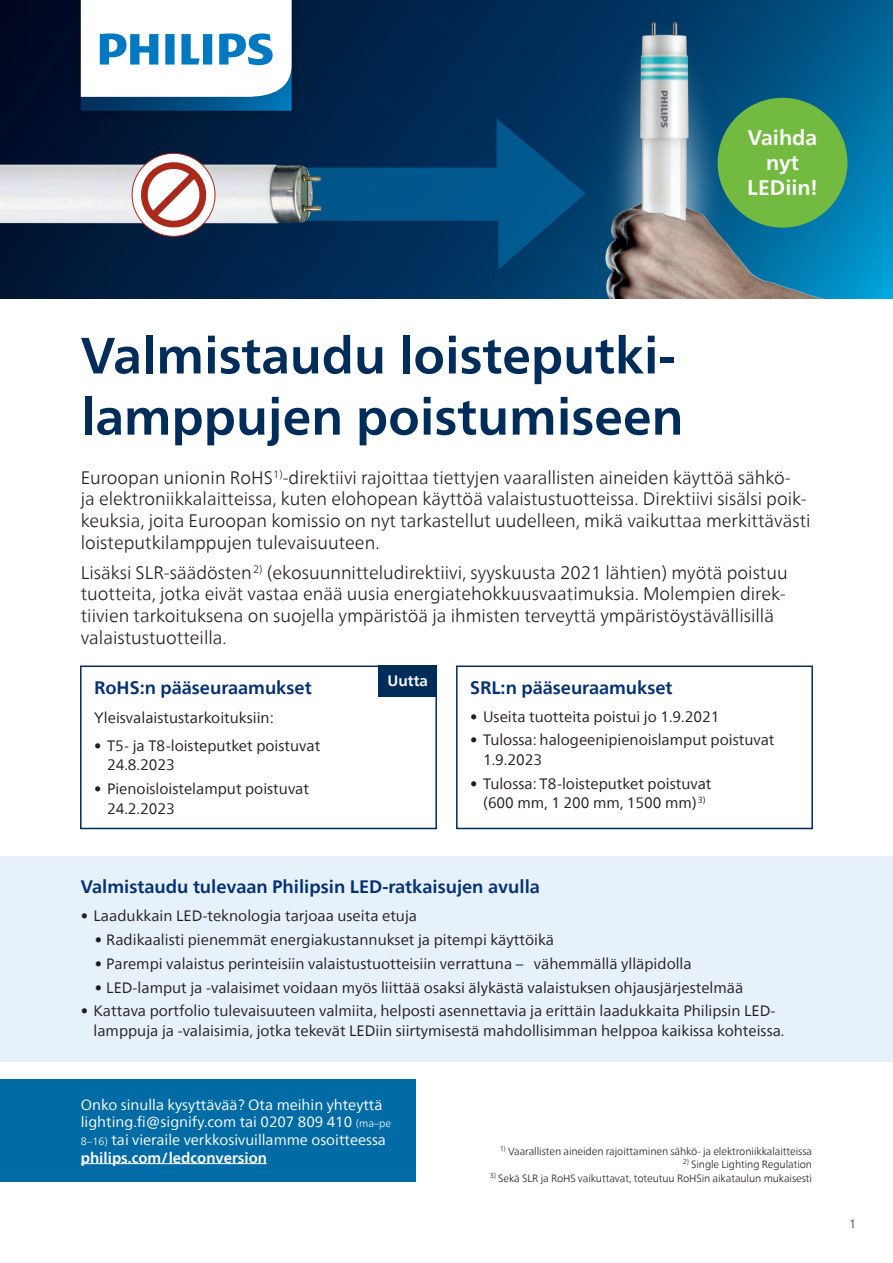
<style>
.page{position:relative;width:893px;height:1263px;background:#fff}
.page>*{position:absolute;margin:0;border:0;box-sizing:border-box;transform-origin:0 0}
.t1{font:700 51px/61.2px "Neue Frutiger World";color:#002c59}
.t2{font:700 21px/25.2px "Neue Frutiger World";color:#fff;text-align:center}
.t3{font:300 18px/21.6px "Neue Frutiger World";color:#231f20}
.platte_tekst{font:700 18px "Neue Frutiger World";color:#043174}
.platte_tekst-2{font:15px/19.5px "Neue Frutiger World";color:#231f20}
.platte_tekst-3{font:700 15px "Neue Frutiger World";color:#fff}
.platte_tekst-4{font:14.7px/17.7px "Neue Frutiger World";color:#fff}
.t4{font:12px "Neue Frutiger World";color:#52575f}
.platte_tekst-5{font:300 10.5px "Neue Frutiger World";letter-spacing:-.01em;color:#231f20}
.s1{font-weight:300;font-size:10.5px}
.s2{font-weight:700}
</style>
<div class="page">
<svg style="left:0;top:0;width:539px;height:298px;background:#001f43"></svg>
<svg style="left:182px;top:118px;width:357px;height:151px;background:#003764"></svg>
<img style="left:0;top:165px;width:321px;height:58px">
<img style="left:539px;top:0;width:354px;height:298px">
<div style="left:0;top:856px;width:892px;height:206px;background:#e7f1fa"></div>
<div style="left:80px;top:665px;width:357px;height:164px;border:2px solid #002c59"></div>
<div style="left:456px;top:665px;width:357px;height:164px;border:2px solid #002c59"></div>
<div style="left:718px;top:98px;width:129px;height:130px;background:#72ba40;border-radius:50%"></div>
<div style="left:132px;top:153px;width:83px;height:83px;background:#fff;border-radius:50%"></div>
<div style="left:378px;top:665px;width:59px;height:32px;background:#002c59"></div>
<svg style="left:132px;top:153px;width:83px;height:74px"></svg>
<div style="left:0;top:1080px;width:415px;height:102px;background:#006ba4"></div>
<hr style="left:81px;top:1163px;width:186px;height:1px;background:#fff">
<div style="left:72px;top:0;width:229px;height:120px;background:#231f20;opacity:.35"></div>
<div style="left:79px;top:0;width:213px;height:113px;background:#231f20;opacity:.35"></div>
<svg style="left:81px;top:0;width:211px;height:111px"></svg>
<p class="t2" style="left:747px;top:125px;width:72px">Vaihda nyt<br>LEDiin!</p>
<p class="t1" style="left:81px;top:324px;width:604px">Valmistaudu loisteputki&shy;lamppujen poistumiseen</p>
<p class="t3" style="left:81px;top:467px;width:731px">Euroopan unionin RoHS<sup>1)</sup>-direktiivi rajoittaa tiettyjen vaarallisten aineiden käyttöä sähkö-<br>ja elektroniikkalaitteissa, kuten elohopean käyttöä valaistustuotteissa. Direktiivi sisälsi poik&shy;keuksia, joita Euroopan komissio on nyt tarkastellut uudelleen, mikä vaikuttaa merkittävästi loisteputkilamppujen tulevaisuuteen.</p>
<p class="t3" style="left:81px;top:562px;width:708px">Lisäksi SLR-säädösten<sup>2)</sup> (ekosuunnitteludirektiivi, syyskuusta 2021 lähtien) myötä poistuu tuotteita, jotka eivät vastaa enää uusia energiatehokkuusvaatimuksia. Molempien direk&shy;tiivien tarkoituksena on suojella ympäristöä ja ihmisten terveyttä ympäristöystävällisillä valaistustuotteilla.</p>
<p class="platte_tekst" style="left:94px;top:671px;width:219px">RoHS:n pääseuraamukset</p>
<p class="platte_tekst-2" style="left:94px;top:708px;width:181px">Yleisvalaistustarkoituksiin:</p>
<p class="platte_tekst-2" style="left:107px;top:736px;width:215px;text-indent:-13px">• T5- ja T8-loisteputket poistuvat<br>24.8.2023</p>
<p class="platte_tekst-2" style="left:107px;top:779px;width:204px;text-indent:-13px">• Pienoisloistelamput poistuvat<br>24.2.2023</p>
<p class="platte_tekst-3" style="left:388px;top:668px;width:42px">Uutta</p>
<p class="platte_tekst" style="left:470px;top:671px;width:204px">SRL:n pääseuraamukset</p>
<p class="platte_tekst-2" style="left:470px;top:707px;width:251px">• Useita tuotteita poistui jo 1.9.2021</p>
<p class="platte_tekst-2" style="left:483px;top:731px;width:293px;text-indent:-13px">• Tulossa: halogeenipienoislamput poistuvat<br>1.9.2023</p>
<p class="platte_tekst-2" style="left:470px;top:774px;width:243px;text-align:center">• Tulossa: T8-loisteputket poistuvat (600 mm, 1 200 mm, 1500 mm)<sup>3)</sup></p>
<p class="platte_tekst" style="left:81px;top:871px;width:461px">Valmistaudu tulevaan Philipsin LED-ratkaisujen avulla</p>
<p class="platte_tekst-2" style="left:81px;top:906px;width:338px">• Laadukkain LED-teknologia tarjoaa useita etuja</p>
<p class="platte_tekst-2" style="left:95px;top:930px;width:461px">• Radikaalisti pienemmät energiakustannukset ja pitempi käyttöikä</p>
<p class="platte_tekst-2" style="left:95px;top:954px;width:599px">• Parempi valaistus perinteisiin valaistustuotteisiin verrattuna – vähemmällä ylläpidolla</p>
<p class="platte_tekst-2" style="left:95px;top:978px;width:650px">• LED-lamput ja -valaisimet voidaan myös liittää osaksi älykästä valaistuksen ohjausjärjestelmää</p>
<p class="platte_tekst-2" style="left:94px;top:1001px;width:692px;text-indent:-13px">• Kattava portfolio tulevaisuuteen valmiita, helposti asennettavia ja erittäin laadukkaita Philipsin LED&shy;lamppuja ja -valaisimia, jotka tekevät LEDiin siirtymisestä mahdollisimman helppoa kaikissa kohteissa.</p>
<p class="platte_tekst-4" style="left:81px;top:1096px;width:312px">Onko sinulla kysyttävää? Ota meihin yhteyttä lighting.fi@signify.com tai 0207 809 410 <span class="s1">(ma–pe 8–16)</span> tai vieraile verkkosivuillamme osoitteessa <span class="s2">philips.com/ledconversion</span></p>
<p class="platte_tekst-5" style="left:500px;top:1143px;width:314px"><sup>1)</sup> Vaarallisten aineiden rajoittaminen sähkö- ja elektroniikkalaitteissa</p>
<p class="platte_tekst-5" style="left:683px;top:1156px;width:131px"><sup>2)</sup> Single Lighting Regulation</p>
<p class="platte_tekst-5" style="left:490px;top:1170px;width:324px"><sup>3)</sup> Sekä SLR ja RoHS vaikuttavat, toteutuu RoHSin aikataulun mukaisesti</p>
<p class="t4" style="left:849px;top:1215px;width:8px">1</p>
</div>
